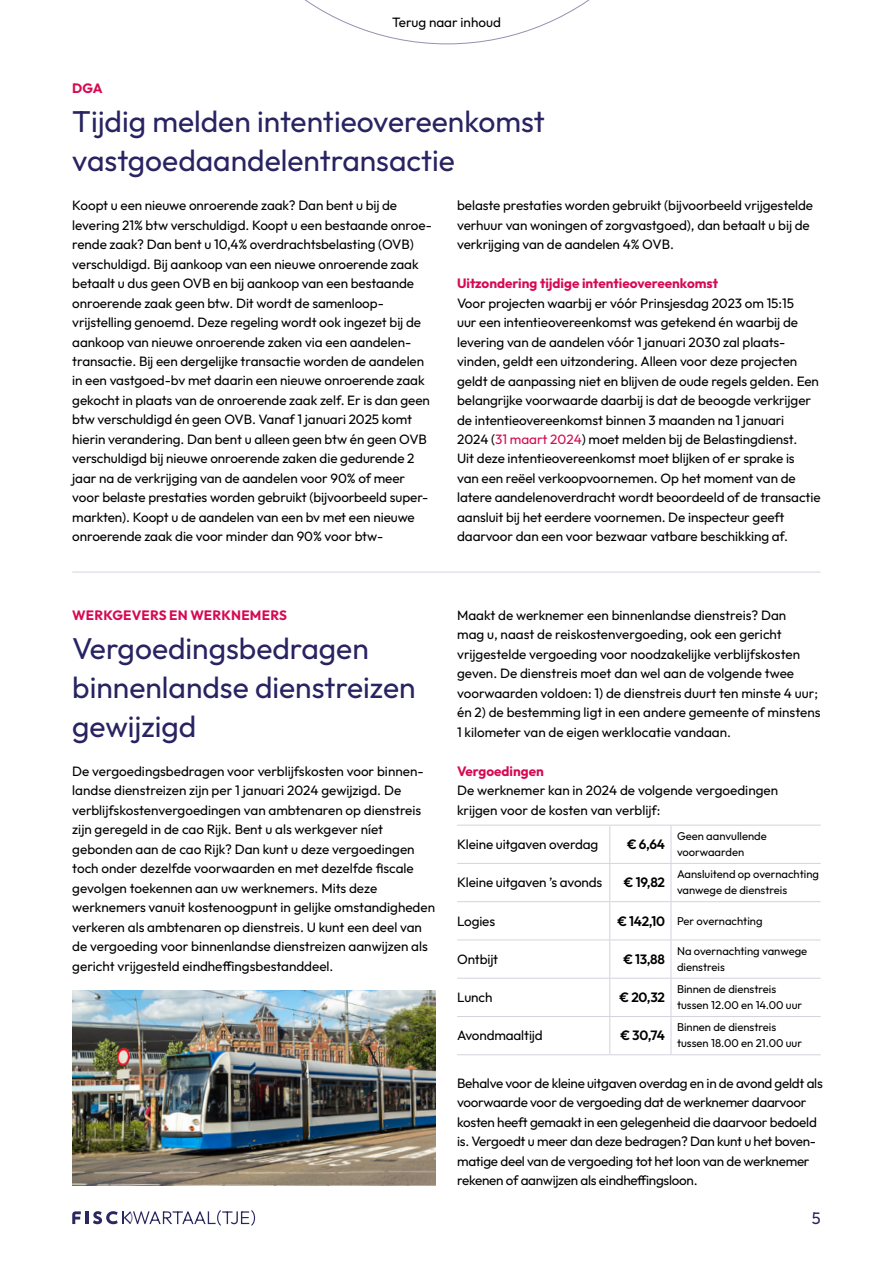
<style>
.page{position:relative;width:893px;height:1263px;background:#fff}
.page>*{position:absolute;margin:0;border:0;box-sizing:border-box;transform-origin:0 0}
.t1{font:30px/39px "Outfit";color:#282361}
.t2{font:16.5px "Outfit";color:#282361}
.t3{font:13.5px/19.5px "Outfit";letter-spacing:-.005em;color:#000}
.t4{font:700 13.5px "Outfit";color:#d60a52}
.t5{font:600 13.5px "Outfit";letter-spacing:-.02em;color:#000}
.t6{font:11.25px/15.8px "Outfit";color:#000}
.s1{color:#d60a52}
.s2{font-weight:600;font-size:13.5px}
</style>
<div class="page">
<svg style="left:304px;top:0;width:286px;height:44px"></svg>
<svg style="left:72px;top:1210px;width:183px;height:16px"></svg>
<hr style="left:72px;top:572px;width:749px;height:1px;background:#d4d3df">
<img style="left:72px;top:990px;width:364px;height:195px">
<hr style="left:457px;top:825px;width:153px;height:1px;background:#d4d3df">
<hr style="left:610px;top:825px;width:61px;height:1px;background:#d4d3df">
<hr style="left:671px;top:825px;width:150px;height:1px;background:#d4d3df">
<hr style="left:609px;top:825px;width:1px;height:38px;background:#d4d3df">
<hr style="left:671px;top:825px;width:1px;height:38px;background:#d4d3df">
<hr style="left:457px;top:863px;width:153px;height:1px;background:#d4d3df">
<hr style="left:610px;top:863px;width:61px;height:1px;background:#d4d3df">
<hr style="left:609px;top:864px;width:1px;height:37px;background:#d4d3df">
<hr style="left:671px;top:863px;width:150px;height:1px;background:#d4d3df">
<hr style="left:671px;top:864px;width:1px;height:37px;background:#d4d3df">
<hr style="left:457px;top:901px;width:153px;height:1px;background:#d4d3df">
<hr style="left:610px;top:901px;width:61px;height:1px;background:#d4d3df">
<hr style="left:609px;top:902px;width:1px;height:37px;background:#d4d3df">
<hr style="left:671px;top:901px;width:150px;height:1px;background:#d4d3df">
<hr style="left:671px;top:902px;width:1px;height:37px;background:#d4d3df">
<hr style="left:457px;top:939px;width:153px;height:1px;background:#d4d3df">
<hr style="left:610px;top:939px;width:61px;height:1px;background:#d4d3df">
<hr style="left:609px;top:940px;width:1px;height:38px;background:#d4d3df">
<hr style="left:671px;top:939px;width:150px;height:1px;background:#d4d3df">
<hr style="left:671px;top:940px;width:1px;height:38px;background:#d4d3df">
<hr style="left:457px;top:978px;width:153px;height:1px;background:#d4d3df">
<hr style="left:610px;top:978px;width:61px;height:1px;background:#d4d3df">
<hr style="left:609px;top:978px;width:1px;height:38px;background:#d4d3df">
<hr style="left:671px;top:978px;width:150px;height:1px;background:#d4d3df">
<hr style="left:671px;top:978px;width:1px;height:38px;background:#d4d3df">
<hr style="left:457px;top:1016px;width:153px;height:1px;background:#d4d3df">
<hr style="left:610px;top:1016px;width:61px;height:1px;background:#d4d3df">
<hr style="left:609px;top:1017px;width:1px;height:37px;background:#d4d3df">
<hr style="left:671px;top:1016px;width:150px;height:1px;background:#d4d3df">
<hr style="left:671px;top:1017px;width:1px;height:37px;background:#d4d3df">
<hr style="left:457px;top:1054px;width:153px;height:1px;background:#d4d3df">
<hr style="left:610px;top:1054px;width:61px;height:1px;background:#d4d3df">
<hr style="left:671px;top:1054px;width:150px;height:1px;background:#d4d3df">
<p class="t3" style="left:392px;top:12px;width:110px">Terug naar inhoud</p>
<p class="t4" style="left:72px;top:79px;width:32px">DGA</p>
<h1 class="t1" style="left:72px;top:103px;width:474px">Tijdig melden intentieovereenkomst vastgoedaandelentransactie</h1>
<p class="t3" style="left:457px;top:196px;width:358px">belaste prestaties worden gebruikt (bijvoorbeeld vrijgestelde verhuur van woningen of zorgvastgoed), dan betaalt u bij de verkrijging van de aandelen 4% OVB.</p>
<p class="t4" style="left:457px;top:274px;width:263px">Uitzondering tijdige intentieovereenkomst</p>
<p class="t3" style="left:457px;top:293px;width:365px">Voor projecten waarbij er vóór Prinsjesdag 2023 om 15:15<br>uur een intentieovereenkomst was getekend én waarbij de levering van de aandelen vóór 1 januari 2030 zal plaats&shy;vinden, geldt een uitzondering. Alleen voor deze projecten geldt de aanpassing niet en blijven de oude regels gelden. Een belangrijke voorwaarde daarbij is dat de beoogde verkrijger de intentieovereenkomst binnen 3 maanden na 1 januari<br>2024 (<span class="s1">31 maart 2024</span>) moet melden bij de Belastingdienst.<br>Uit deze intentieovereenkomst moet blijken of er sprake is<br>van een reëel verkoopvoornemen. Op het moment van de latere aandelenoverdracht wordt beoordeeld of de transactie aansluit bij het eerdere voornemen. De inspecteur geeft daarvoor dan een voor bezwaar vatbare beschikking af.</p>
<p class="t3" style="left:72px;top:196px;width:361px">Koopt u een nieuwe onroerende zaak? Dan bent u bij de levering 21% btw verschuldigd. Koopt u een bestaande onroe&shy;rende zaak? Dan bent u 10,4% overdrachtsbelasting (OVB) verschuldigd. Bij aankoop van een nieuwe onroerende zaak betaalt u dus geen OVB en bij aankoop van een bestaande onroerende zaak geen btw. Dit wordt de samenloop&shy;vrijstelling genoemd. Deze regeling wordt ook ingezet bij de aankoop van nieuwe onroerende zaken via een aandelen&shy;transactie. Bij een dergelijke transactie worden de aandelen in een vastgoed-bv met daarin een nieuwe onroerende zaak gekocht in plaats van de onroerende zaak zelf. Er is dan geen btw verschuldigd én geen OVB. Vanaf 1 januari 2025 komt hierin verandering. Dan bent u alleen geen btw én geen OVB verschuldigd bij nieuwe onroerende zaken die gedurende 2 jaar na de verkrijging van de aandelen voor 90% of meer voor belaste prestaties worden gebruikt (bijvoorbeeld super&shy;markten). Koopt u de aandelen van een bv met een nieuwe onroerende zaak die voor minder dan 90% voor btw-</p>
<p class="t4" style="left:72px;top:606px;width:216px">WERKGEVERS EN WERKNEMERS</p>
<h1 class="t1" style="left:72px;top:629px;width:345px">Vergoedingsbedragen binnenlandse dienstreizen gewijzigd</h1>
<p class="t3" style="left:72px;top:761px;width:364px">De vergoedingsbedragen voor verblijfskosten voor binnen&shy;landse dienstreizen zijn per 1 januari 2024 gewijzigd. De verblijfskostenvergoedingen van ambtenaren op dienstreis zijn geregeld in de cao Rijk. Bent u als werkgever níet gebonden aan de cao Rijk? Dan kunt u deze vergoedingen toch onder dezelfde voorwaarden en met dezelfde fiscale gevolgen toekennen aan uw werknemers. Mits deze werknemers vanuit kostenoogpunt in gelijke omstandigheden verkeren als ambtenaren op dienstreis. U kunt een deel van de vergoeding voor binnenlandse dienstreizen aanwijzen als gericht vrijgesteld eindheffingsbestanddeel.</p>
<p class="t3" style="left:457px;top:605px;width:365px">Maakt de werknemer een binnenlandse dienstreis? Dan<br>mag u, naast de reiskostenvergoeding, ook een gericht vrijgestelde vergoeding voor noodzakelijke verblijfskosten geven. De dienstreis moet dan wel aan de volgende twee voorwaarden voldoen: 1) de dienstreis duurt ten minste 4 uur; én 2) de bestemming ligt in een andere gemeente of minstens 1 kilometer van de eigen werklocatie vandaan.</p>
<p class="t4" style="left:457px;top:762px;width:88px">Vergoedingen</p>
<p class="t3" style="left:457px;top:781px;width:323px">De werknemer kan in 2024 de volgende vergoedingen krijgen voor de kosten van verblijf:</p>
<p class="t3" style="left:457px;top:835px;width:143px">Kleine uitgaven overdag</p>
<p class="t5" style="left:627px;top:835px;width:39px">€ 6,64</p>
<p class="t6" style="left:677px;top:828px;width:91px">Geen aanvullende voorwaarden</p>
<p class="t3" style="left:457px;top:873px;width:147px">Kleine uitgaven ’s avonds</p>
<p class="t5" style="left:624px;top:874px;width:43px">€ 19,82</p>
<p class="t6" style="left:677px;top:867px;width:144px">Aansluitend op overnachting vanwege de dienstreis</p>
<p class="t3" style="left:457px;top:911px;width:39px">Logies</p>
<p class="t6" style="left:617px;top:913px;width:147px"><span class="s2">€ 142,10</span> Per overnachting</p>
<p class="t3" style="left:457px;top:950px;width:43px">Ontbijt</p>
<p class="t5" style="left:623px;top:950px;width:43px">€ 13,88</p>
<p class="t6" style="left:677px;top:943px;width:132px">Na overnachting vanwege dienstreis</p>
<p class="t3" style="left:457px;top:988px;width:37px">Lunch</p>
<p class="t5" style="left:620px;top:988px;width:47px">€ 20,32</p>
<p class="t6" style="left:677px;top:982px;width:127px">Binnen de dienstreis tussen 12.00 en 14.00 uur</p>
<p class="t3" style="left:457px;top:1026px;width:87px">Avondmaaltijd</p>
<p class="t5" style="left:620px;top:1027px;width:46px">€ 30,74</p>
<p class="t6" style="left:677px;top:1020px;width:127px">Binnen de dienstreis tussen 18.00 en 21.00 uur</p>
<p class="t3" style="left:457px;top:1073px;width:367px">Behalve voor de kleine uitgaven overdag en in de avond geldt als voorwaarde voor de vergoeding dat de werknemer daarvoor kosten heeft gemaakt in een gelegenheid die daarvoor bedoeld is. Vergoedt u meer dan deze bedragen? Dan kunt u het boven&shy;matige deel van de vergoeding tot het loon van de werknemer rekenen of aanwijzen als eindheffingsloon.</p>
<p class="t2" style="left:812px;top:1208px;width:10px">5</p>
</div>
